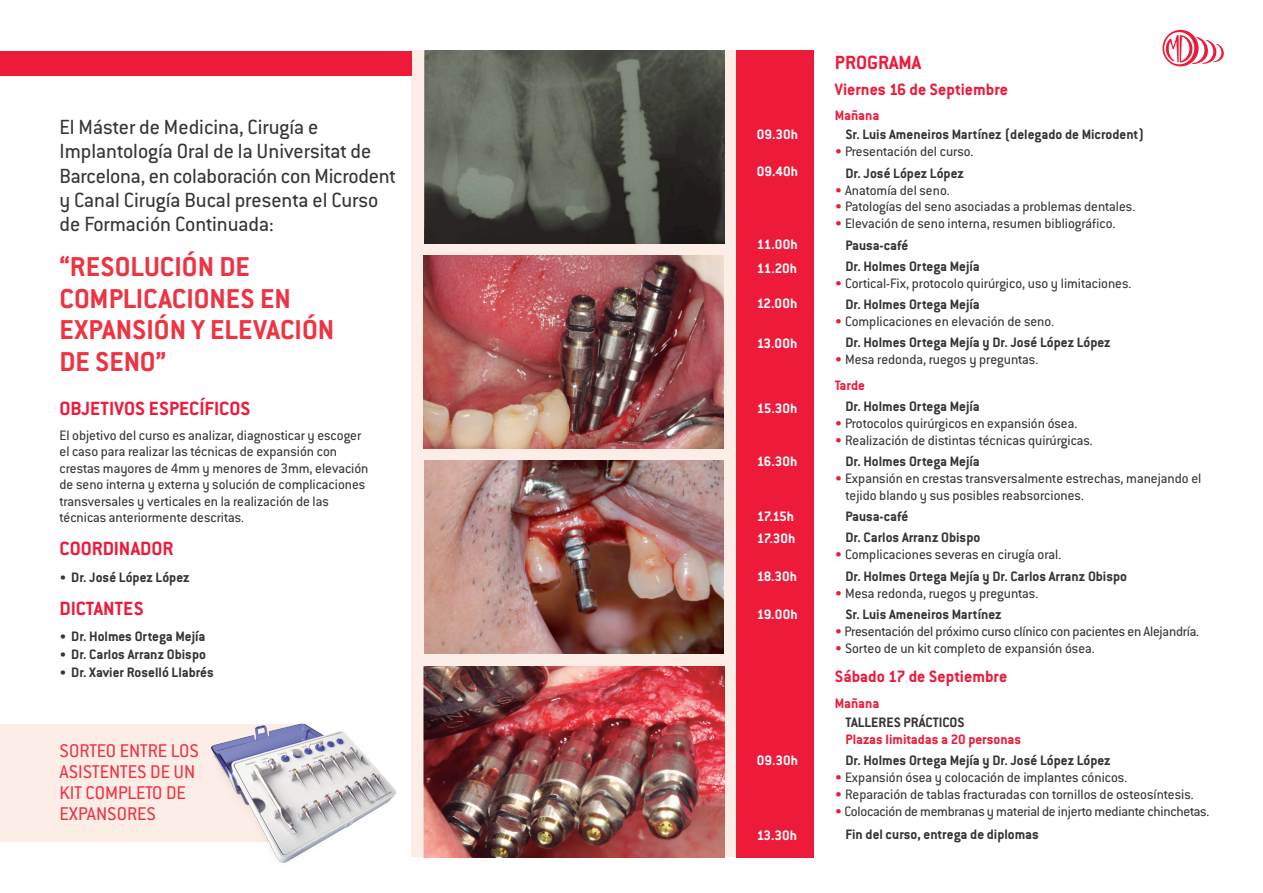
<style>
.page{position:relative;width:1263px;height:893px;background:#fff}
.page>*{position:absolute;margin:0;border:0;box-sizing:border-box;transform-origin:0 0}
.t1{font:700 30px "Conduit ITC Std";color:#ee3342}
.t2{font:22.5px/24.5px "Conduit ITC Std";color:#363536}
.t3{font:700 21px "Conduit ITC Std";color:#ed1a3a}
.t4{font:20.25px/21px "Conduit ITC Std";color:#ee3342}
.t5{font:700 18px "Conduit ITC Std";color:#ed1a3a}
.t6{font:15px "Conduit ITC Std";color:#363536}
.t7{font:700 15px "Conduit ITC Std";color:#363536}
.t8{font:700 15px "Conduit ITC Std";color:#fff}
.t9{font:700 15px "Conduit ITC Std";color:#ed1a3a}
.s1{font-weight:400;font-size:14.25px}
.s2{color:#ed1a3a}
</style>
<div class="page">
<div style="left:412px;top:51px;width:332px;height:806px;background:#fdede7"></div>
<div style="left:0;top:51px;width:412px;height:24px;background:#ed1a3a"></div>
<div style="left:0;top:724px;width:300px;height:118px;background:#fdede7"></div>
<img style="left:211px;top:723px;width:185px;height:140px">
<div style="left:736px;top:50px;width:78px;height:807px;background:#ed1a3a"></div>
<svg style="left:1162px;top:30px;width:62px;height:36px"></svg>
<img style="left:424px;top:256px;width:300px;height:192px">
<img style="left:424px;top:666px;width:300px;height:191px">
<img style="left:424px;top:460px;width:300px;height:193px">
<img style="left:424px;top:51px;width:300px;height:192px">
<p class="t2" style="left:60px;top:114px;width:260px">El Máster de Medicina, Cirugía e</p>
<p class="t2" style="left:60px;top:138px;width:313px">Implantología Oral de la Universitat de</p>
<p class="t2" style="left:60px;top:163px;width:337px">Barcelona, en colaboración con Microdent</p>
<p class="t2" style="left:60px;top:187px;width:320px">y Canal Cirugía Bucal presenta el Curso de Formación Continuada:</p>
<p class="t1" style="left:60px;top:249px;width:192px">“RESOLUCIÓN DE</p>
<p class="t1" style="left:60px;top:280px;width:233px">COMPLICACIONES EN</p>
<p class="t1" style="left:60px;top:312px;width:276px">EXPANSIÓN Y ELEVACIÓN</p>
<p class="t1" style="left:60px;top:343px;width:108px">DE SENO”</p>
<p class="t3" style="left:60px;top:395px;width:192px">OBJETIVOS ESPECÍFICOS</p>
<p class="t6" style="left:60px;top:426px;width:303px">El objetivo del curso es analizar, diagnosticar y escoger</p>
<p class="t6" style="left:60px;top:442px;width:279px">el caso para realizar las técnicas de expansión con</p>
<p class="t6" style="left:60px;top:459px;width:310px">crestas mayores de 4mm y menores de 3mm, elevación</p>
<p class="t6" style="left:60px;top:475px;width:307px">de seno interna y externa y solución de complicaciones</p>
<p class="t6" style="left:60px;top:492px;width:271px">transversales y verticales en la realización de las</p>
<p class="t6" style="left:60px;top:508px;width:186px">técnicas anteriormente descritas.</p>
<p class="t3" style="left:60px;top:536px;width:116px">COORDINADOR</p>
<p class="t7" style="left:60px;top:568px;width:132px"><span class="s1">•</span> Dr. José López López</p>
<p class="t3" style="left:60px;top:595px;width:86px">DICTANTES</p>
<p class="t7" style="left:60px;top:627px;width:148px"><span class="s1">•</span> Dr. Holmes Ortega Mejía</p>
<p class="t7" style="left:60px;top:645px;width:148px"><span class="s1">•</span> Dr. Carlos Arranz Obispo</p>
<p class="t7" style="left:60px;top:663px;width:156px"><span class="s1">•</span> Dr. Xavier Roselló Llabrés</p>
<p class="t4" style="left:60px;top:739px;width:141px">SORTEO ENTRE LOS<br>ASISTENTES DE UN<br>KIT COMPLETO DE<br>EXPANSORES</p>
<p class="t8" style="left:757px;top:125px;width:43px">09.30h</p>
<p class="t8" style="left:757px;top:163px;width:42px">09.40h</p>
<p class="t8" style="left:757px;top:236px;width:42px">11.00h</p>
<p class="t8" style="left:757px;top:259px;width:42px">11.20h</p>
<p class="t8" style="left:757px;top:295px;width:42px">12.00h</p>
<p class="t8" style="left:757px;top:334px;width:42px">13.00h</p>
<p class="t8" style="left:757px;top:400px;width:42px">15.30h</p>
<p class="t8" style="left:757px;top:452px;width:42px">16.30h</p>
<p class="t8" style="left:757px;top:507px;width:39px">17.15h</p>
<p class="t8" style="left:757px;top:529px;width:40px">17.30h</p>
<p class="t8" style="left:757px;top:567px;width:42px">18.30h</p>
<p class="t8" style="left:757px;top:605px;width:42px">19.00h</p>
<p class="t8" style="left:757px;top:751px;width:43px">09.30h</p>
<p class="t8" style="left:757px;top:826px;width:42px">13.30h</p>
<p class="t3" style="left:835px;top:50px;width:88px">PROGRAMA</p>
<p class="t5" style="left:835px;top:78px;width:175px">Viernes 16 de Septiembre</p>
<p class="t9" style="left:835px;top:107px;width:46px">Mañana</p>
<p class="t7" style="left:845px;top:126px;width:300px">Sr. Luis Ameneiros Martínez (delegado de Microdent)</p>
<p class="t6" style="left:835px;top:143px;width:140px"><span class="s2">•</span> Presentación del curso.</p>
<p class="t7" style="left:845px;top:164px;width:120px">Dr. José López López</p>
<p class="t6" style="left:835px;top:181px;width:116px"><span class="s2">•</span> Anatomía del seno.</p>
<p class="t6" style="left:835px;top:198px;width:302px"><span class="s2">•</span> Patologías del seno asociadas a problemas dentales.</p>
<p class="t6" style="left:835px;top:215px;width:282px"><span class="s2">•</span> Elevación de seno interna, resumen bibliográfico.</p>
<p class="t7" style="left:845px;top:236px;width:64px">Pausa-café</p>
<p class="t7" style="left:845px;top:257px;width:136px">Dr. Holmes Ortega Mejía</p>
<p class="t6" style="left:835px;top:274px;width:298px"><span class="s2">•</span> Cortical-Fix, protocolo quirúrgico, uso y limitaciones.</p>
<p class="t7" style="left:845px;top:295px;width:136px">Dr. Holmes Ortega Mejía</p>
<p class="t6" style="left:835px;top:312px;width:221px"><span class="s2">•</span> Complicaciones en elevación de seno.</p>
<p class="t7" style="left:845px;top:334px;width:267px">Dr. Holmes Ortega Mejía y Dr. José López López</p>
<p class="t6" style="left:835px;top:351px;width:205px"><span class="s2">•</span> Mesa redonda, ruegos y preguntas.</p>
<p class="t9" style="left:835px;top:376px;width:32px">Tarde</p>
<p class="t7" style="left:845px;top:397px;width:136px">Dr. Holmes Ortega Mejía</p>
<p class="t6" style="left:835px;top:414px;width:244px"><span class="s2">•</span> Protocolos quirúrgicos en expansión ósea.</p>
<p class="t6" style="left:835px;top:431px;width:259px"><span class="s2">•</span> Realización de distintas técnicas quirúrgicas.</p>
<p class="t7" style="left:845px;top:452px;width:136px">Dr. Holmes Ortega Mejía</p>
<p class="t6" style="left:835px;top:469px;width:368px"><span class="s2">•</span> Expansión en crestas transversalmente estrechas, manejando el</p>
<p class="t6" style="left:845px;top:486px;width:240px">tejido blando y sus posibles reabsorciones.</p>
<p class="t7" style="left:845px;top:507px;width:64px">Pausa-café</p>
<p class="t7" style="left:845px;top:529px;width:136px">Dr. Carlos Arranz Obispo</p>
<p class="t6" style="left:835px;top:546px;width:228px"><span class="s2">•</span> Complicaciones severas en cirugía oral.</p>
<p class="t7" style="left:845px;top:567px;width:283px">Dr. Holmes Ortega Mejía y Dr. Carlos Arranz Obispo</p>
<p class="t6" style="left:835px;top:584px;width:205px"><span class="s2">•</span> Mesa redonda, ruegos y preguntas.</p>
<p class="t7" style="left:845px;top:605px;width:158px">Sr. Luis Ameneiros Martínez</p>
<p class="t6" style="left:835px;top:622px;width:366px"><span class="s2">•</span> Presentación del próximo curso clínico con pacientes en Alejandría.</p>
<p class="t6" style="left:835px;top:639px;width:261px"><span class="s2">•</span> Sorteo de un kit completo de expansión ósea.</p>
<p class="t5" style="left:835px;top:666px;width:174px">Sábado 17 de Septiembre</p>
<p class="t9" style="left:835px;top:694px;width:46px">Mañana</p>
<p class="t7" style="left:845px;top:713px;width:121px">TALLERES PRÁCTICOS</p>
<p class="t9" style="left:845px;top:730px;width:177px">Plazas limitadas a 20 personas</p>
<p class="t7" style="left:845px;top:751px;width:267px">Dr. Holmes Ortega Mejía y Dr. José López López</p>
<p class="t6" style="left:835px;top:768px;width:294px"><span class="s2">•</span> Expansión ósea y colocación de implantes cónicos.</p>
<p class="t6" style="left:835px;top:785px;width:360px"><span class="s2">•</span> Reparación de tablas fracturadas con tornillos de osteosíntesis.</p>
<p class="t6" style="left:835px;top:802px;width:376px"><span class="s2">•</span> Colocación de membranas y material de injerto mediante chinchetas.</p>
<p class="t7" style="left:845px;top:825px;width:195px">Fin del curso, entrega de diplomas</p>
</div>
